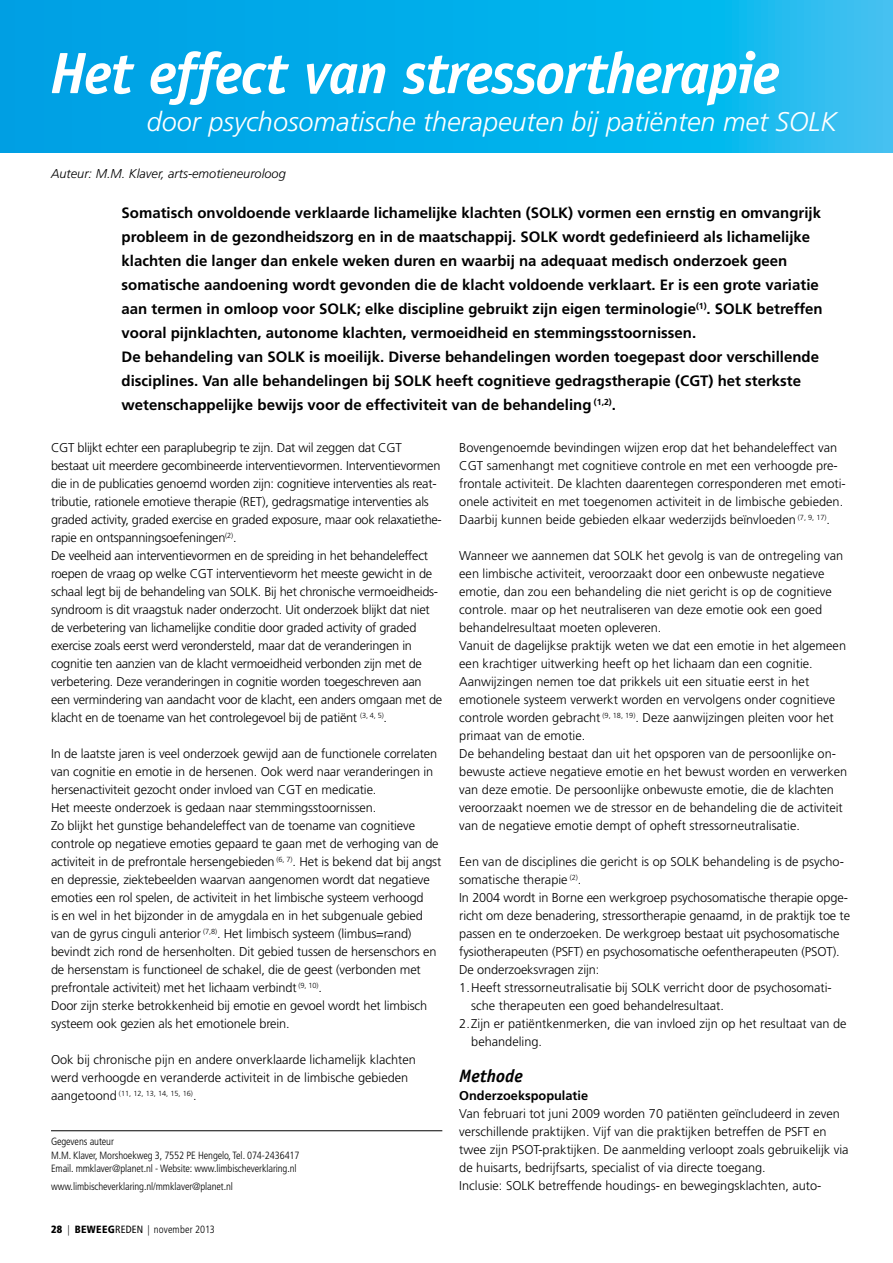
<style>
.page{position:relative;width:893px;height:1263px;background:#fff}
.page>*{position:absolute;margin:0;border:0;box-sizing:border-box;transform-origin:0 0}
.t1{font:italic 700 58.5px "Officina Sans";letter-spacing:-.02em;color:#fff}
.t2{font:italic 300 27px "Frutiger LT Std";color:#fff}
.t3{font:italic 700 18px "Officina Sans";color:#000}
.t4{font:700 15px/24px "Frutiger LT Std";color:#000}
.t5{font:300 12.75px/18px "Frutiger LT Std";letter-spacing:-.01em;color:#000}
.t6{font:italic 300 12.75px "Frutiger LT Std";color:#000}
.t7{font:700 12.75px "Frutiger LT Std";color:#000}
.t8{font:300 condensed 10.5px/13.5px "Frutiger LT Std";letter-spacing:-.01em;color:#000}
.t9{font:300 condensed 10.5px "Frutiger LT Std";letter-spacing:.015em;color:#000}
.t10{font:300 7.35px "Frutiger LT Std";color:#000}
.s1{font-size:12.75px}
.s2{font-weight:900}
.s3{font-weight:400}
</style>
<div class="page">
<svg style="left:0;top:0;width:893px;height:153px;background:#08afea"></svg>
<hr style="left:51px;top:1130px;width:391px;height:1px;background:#000">
<h1 class="t1" style="left:50px;top:38px;width:731px">Het effect van stressortherapie</h1>
<h2 class="t2" style="left:147px;top:106px;width:692px">door psychosomatische therapeuten bij patiënten met SOLK</h2>
<p class="t6" style="left:51px;top:167px;width:236px">Auteur: M.M. Klaver, arts-emotieneuroloog</p>
<p class="t4" style="left:122px;top:201px;width:703px">Somatisch onvoldoende verklaarde lichamelijke klachten (SOLK) vormen een ernstig en omvangrijk probleem in de gezondheidszorg en in de maatschappij. SOLK wordt gedefinieerd als lichamelijke klachten die langer dan enkele weken duren en waarbij na adequaat medisch onderzoek geen somatische aandoening wordt gevonden die de klacht voldoende verklaart. Er is een grote variatie aan termen in omloop voor SOLK; elke discipline gebruikt zijn eigen terminologie<sup>(1)</sup>. SOLK betreffen vooral pijnklachten, autonome klachten, vermoeidheid en stemmingsstoornissen.<br>De behandeling van SOLK is moeilijk. Diverse behandelingen worden toegepast door verschillende disciplines. Van alle behandelingen bij SOLK heeft cognitieve gedragstherapie (CGT) het sterkste wetenschappelijke bewijs voor de effectiviteit van de behandeling <sup>(1,2)</sup>.</p>
<p class="t5" style="left:51px;top:438px;width:393px">CGT blijkt echter een paraplubegrip te zijn. Dat wil zeggen dat CGT bestaat uit meerdere gecombineerde interventievormen. Interventievormen die in de publicaties genoemd worden zijn: cognitieve interventies als reat&shy;tributie, rationele emotieve therapie (RET), gedragsmatige interventies als graded activity, graded exercise en graded exposure, maar ook relaxatiethe&shy;rapie en ontspanningsoefeningen<sup>(2)</sup>.<br>De veelheid aan interventievormen en de spreiding in het behandeleffect roepen de vraag op welke CGT interventievorm het meeste gewicht in de schaal legt bij de behandeling van SOLK. Bij het chronische vermoeidheids&shy;syndroom is dit vraagstuk nader onderzocht. Uit onderzoek blijkt dat niet de verbetering van lichamelijke conditie door graded activity of graded exercise zoals eerst werd verondersteld, maar dat de veranderingen in cognitie ten aanzien van de klacht vermoeidheid verbonden zijn met de verbetering. Deze veranderingen in cognitie worden toegeschreven aan een vermindering van aandacht voor de klacht, een anders omgaan met de klacht en de toename van het controlegevoel bij de patiënt <sup>(3,</sup> <sup>4,</sup> <sup>5)</sup>.</p>
<p class="t5" style="left:51px;top:744px;width:392px">In de laatste jaren is veel onderzoek gewijd aan de functionele correlaten van cognitie en emotie in de hersenen. Ook werd naar veranderingen in hersenactiviteit gezocht onder invloed van CGT en medicatie.<br>Het meeste onderzoek is gedaan naar stemmingsstoornissen.<br>Zo blijkt het gunstige behandeleffect van de toename van cognitieve controle op negatieve emoties gepaard te gaan met de verhoging van de activiteit in de prefrontale hersengebieden <sup>(6,</sup> <sup>7)</sup>. Het is bekend dat bij angst en depressie, ziektebeelden waarvan aangenomen wordt dat negatieve emoties een rol spelen, de activiteit in het limbische systeem verhoogd<br>is en wel in het bijzonder in de amygdala en in het subgenuale gebied van de gyrus cinguli anterior <sup>(7,8)</sup>. Het limbisch systeem (limbus=rand) bevindt zich rond de hersenholten. Dit gebied tussen de hersenschors en de hersenstam is functioneel de schakel, die de geest (verbonden met prefrontale activiteit) met het lichaam verbindt <sup>(9,</sup> <sup>10)</sup>.<br>Door zijn sterke betrokkenheid bij emotie en gevoel wordt het limbisch systeem ook gezien als het emotionele brein.</p>
<p class="t5" style="left:51px;top:1050px;width:366px">Ook bij chronische pijn en andere onverklaarde lichamelijk klachten werd verhoogde en veranderde activiteit in de limbische gebieden</p>
<p class="t10" style="left:51px;top:1089px;width:147px"><span class="s1">aangetoond</span> (11, 12, 13, 14, 15, 16)<span class="s1">.</span></p>
<p class="t8" style="left:51px;top:1135px;width:250px">Gegevens auteur<br>M.M. Klaver, Morshoekweg 3, 7552 PE Hengelo, Tel. 074-2436417<br>Email. mmklaver@planet.nl - Website: www.limbischeverklaring.nl</p>
<p class="t8" style="left:51px;top:1180px;width:184px">www.limbischeverklaring.nl/mmklaver@planet.nl</p>
<p class="t9" style="left:51px;top:1223px;width:165px"><span class="s2">28</span> | <span class="s2">BEWEEG</span><span class="s3">REDEN</span> | november 2013</p>
<p class="t5" style="left:459px;top:438px;width:388px">Bovengenoemde bevindingen wijzen erop dat het behandeleffect van CGT samenhangt met cognitieve controle en met een verhoogde pre&shy;frontale activiteit. De klachten daarentegen corresponderen met emoti&shy;onele activiteit en met toegenomen activiteit in de limbische gebieden.<br>Daarbij kunnen beide gebieden elkaar wederzijds beïnvloeden <sup>(7,</sup> <sup>9,</sup> <sup>17)</sup>.</p>
<p class="t5" style="left:459px;top:546px;width:389px">Wanneer we aannemen dat SOLK het gevolg is van de ontregeling van een limbische activiteit, veroorzaakt door een onbewuste negatieve emotie, dan zou een behandeling die niet gericht is op de cognitieve controle. maar op het neutraliseren van deze emotie ook een goed behandelresultaat moeten opleveren.<br>Vanuit de dagelijkse praktijk weten we dat een emotie in het algemeen een krachtiger uitwerking heeft op het lichaam dan een cognitie.<br>Aanwijzingen nemen toe dat prikkels uit een situatie eerst in het emotionele systeem verwerkt worden en vervolgens onder cognitieve controle worden gebracht <sup>(9,</sup> <sup>18,</sup> <sup>19)</sup>. Deze aanwijzingen pleiten voor het primaat van de emotie.<br>De behandeling bestaat dan uit het opsporen van de persoonlijke on&shy;bewuste actieve negatieve emotie en het bewust worden en verwerken van deze emotie. De persoonlijke onbewuste emotie, die de klachten veroorzaakt noemen we de stressor en de behandeling die de activiteit van de negatieve emotie dempt of opheft stressorneutralisatie.</p>
<p class="t5" style="left:459px;top:853px;width:386px">Een van de disciplines die gericht is op SOLK behandeling is de psycho-</p>
<p class="t5" style="left:459px;top:871px;width:124px">somatische therapie <sup>(2)</sup>.</p>
<p class="t5" style="left:459px;top:888px;width:390px">In 2004 wordt in Borne een werkgroep psychosomatische therapie opge-</p>
<p class="t5" style="left:459px;top:906px;width:392px">richt om deze benadering, stressortherapie genaamd, in de praktijk toe te</p>
<p class="t5" style="left:459px;top:924px;width:382px">passen en te onderzoeken. De werkgroep bestaat uit psychosomatische</p>
<p class="t5" style="left:459px;top:942px;width:382px">fysiotherapeuten (PSFT) en psychosomatische oefentherapeuten (PSOT).</p>
<p class="t5" style="left:459px;top:961px;width:142px">De onderzoeksvragen zijn:</p>
<p class="t5" style="left:459px;top:979px;width:374px">1.Heeft stressorneutralisatie bij SOLK verricht door de psychosomati-</p>
<p class="t5" style="left:471px;top:997px;width:254px">sche therapeuten een goed behandelresultaat.</p>
<p class="t5" style="left:459px;top:1015px;width:389px">2.Zijn er patiëntkenmerken, die van invloed zijn op het resultaat van de</p>
<p class="t5" style="left:471px;top:1033px;width:72px">behandeling.</p>
<h3 class="t3" style="left:459px;top:1065px;width:65px">Methode</h3>
<p class="t7" style="left:459px;top:1088px;width:130px">Onderzoekspopulatie</p>
<p class="t5" style="left:459px;top:1104px;width:391px">Van februari tot juni 2009 worden 70 patiënten geïncludeerd in zeven verschillende praktijken. Vijf van die praktijken betreffen de PSFT en twee zijn PSOT-praktijken. De aanmelding verloopt zoals gebruikelijk via de huisarts, bedrijfsarts, specialist of via directe toegang.<br>Inclusie: SOLK betreffende houdings- en bewegingsklachten, auto-</p>
</div>
